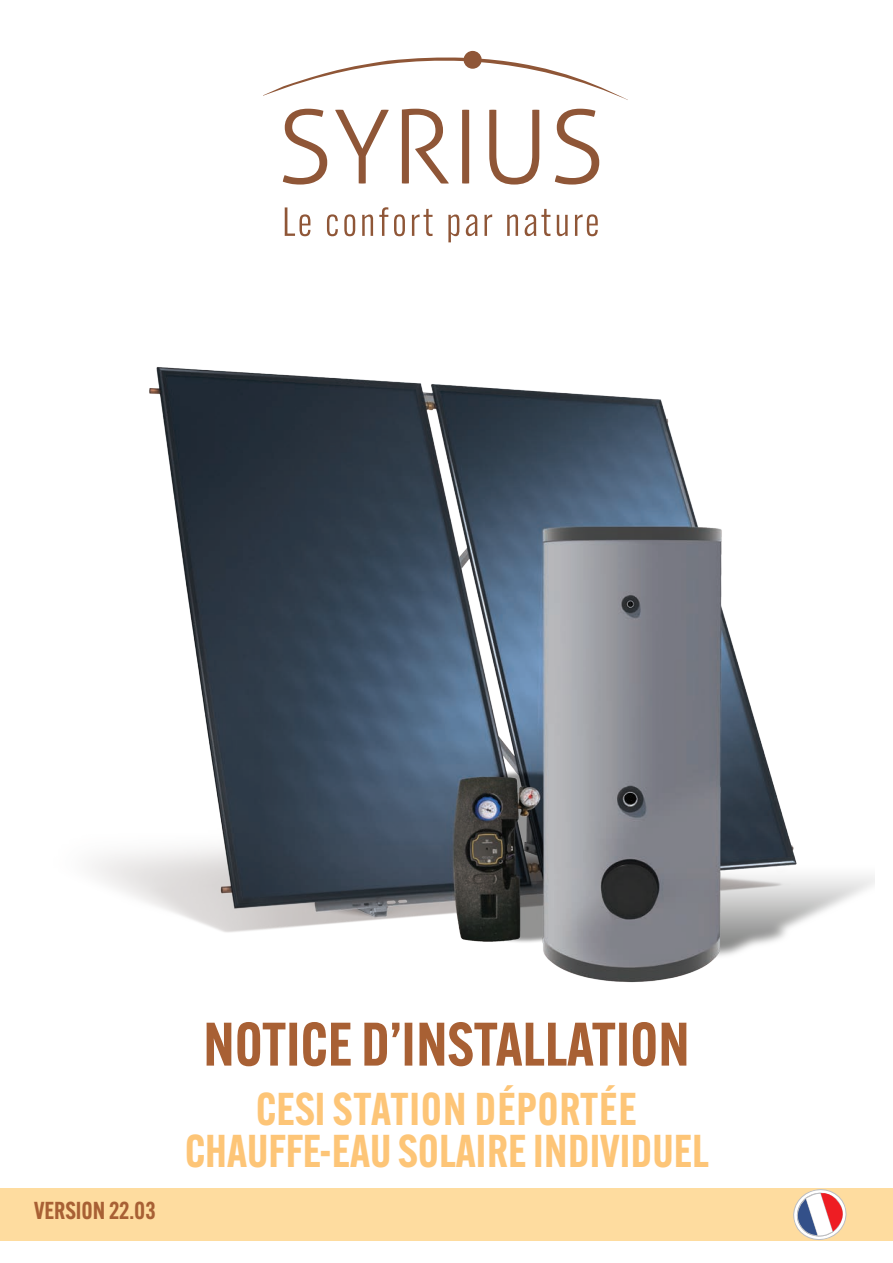
<style>
.page{position:relative;width:893px;height:1263px;background:#fff}
.page>*{position:absolute;margin:0;border:0;box-sizing:border-box;transform-origin:0 0}
.t1{font:600 60px "Alternate Gothic ATF";color:#a86034}
.t2{font:600 45px "Alternate Gothic ATF";color:#fdc577}
.t3{font:600 45px "Alternate Gothic ATF";letter-spacing:.02em;color:#fdc577}
.t4{font:600 24px "Alternate Gothic ATF";color:#a86034}
</style>
<div class="page">
<img style="left:92px;top:367px;width:782px;height:616px">
<svg style="left:264px;top:51px;width:363px;height:49px"></svg>
<svg style="left:283px;top:109px;width:44px;height:76px"></svg>
<svg style="left:335px;top:110px;width:54px;height:74px"></svg>
<svg style="left:402px;top:109px;width:47px;height:75px"></svg>
<svg style="left:462px;top:110px;width:7px;height:74px"></svg>
<svg style="left:489px;top:110px;width:50px;height:75px"></svg>
<svg style="left:555px;top:109px;width:44px;height:76px"></svg>
<svg style="left:285px;top:207px;width:25px;height:29px"></svg>
<svg style="left:327px;top:214px;width:11px;height:22px"></svg>
<svg style="left:344px;top:214px;width:11px;height:22px"></svg>
<svg style="left:362px;top:214px;width:11px;height:22px"></svg>
<svg style="left:379px;top:207px;width:9px;height:29px"></svg>
<svg style="left:394px;top:214px;width:11px;height:22px"></svg>
<svg style="left:412px;top:209px;width:21px;height:27px"></svg>
<svg style="left:448px;top:214px;width:11px;height:28px"></svg>
<svg style="left:466px;top:214px;width:12px;height:22px"></svg>
<svg style="left:484px;top:214px;width:8px;height:22px"></svg>
<svg style="left:507px;top:214px;width:11px;height:22px"></svg>
<svg style="left:525px;top:209px;width:25px;height:27px"></svg>
<svg style="left:557px;top:215px;width:11px;height:21px"></svg>
<svg style="left:575px;top:214px;width:23px;height:22px"></svg>
<div style="left:0;top:1188px;width:893px;height:53px;background:#fedc9f"></div>
<svg style="left:793px;top:1189px;width:54px;height:51px"></svg>
<p class="t4" style="left:34px;top:1195px;width:123px">VERSION 22.03</p>
<p class="t1" style="left:203px;top:1006px;width:488px">NOTICE D’INSTALLATION</p>
<p class="t3" style="left:256px;top:1080px;width:382px">CESI STATION DÉPORTÉE</p>
<p class="t2" style="left:185px;top:1122px;width:526px">CHAUFFE-EAU SOLAIRE INDIVIDUEL</p>
</div>
